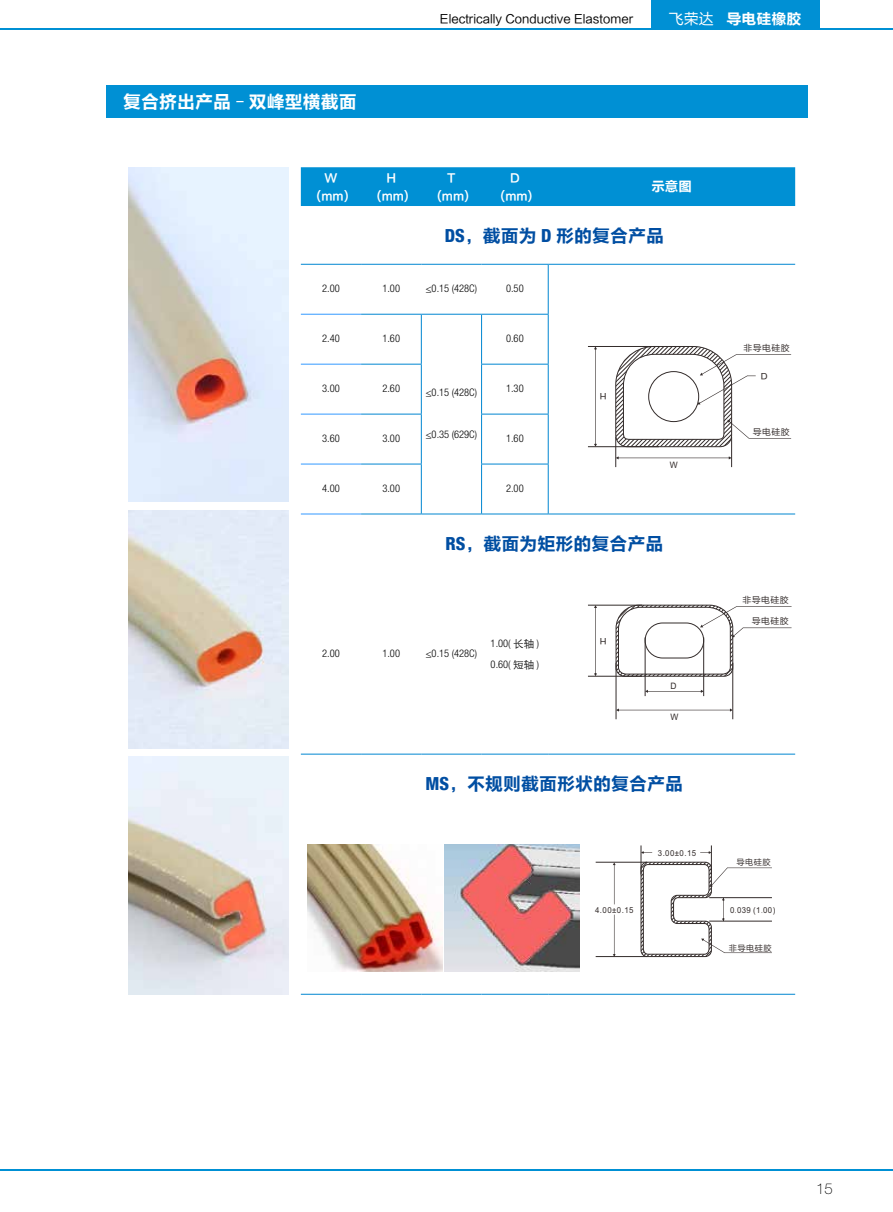
<style>
.page{position:relative;width:893px;height:1212px;background:#fff}
.page>*{position:absolute;margin:0;border:0;box-sizing:border-box;transform-origin:0 0}
.t1{font:18px "FZLTCHJW GB1 0";color:#004ea2}
.t2{font:18px "FZLTCHJW GB1 0";color:#fff}
.t3{font:15px "FZLTCHJW GB1 0";color:#fff}
.t4{font:100 15px "Helvetica Neue";color:#000}
.t5{font:13.5px "FZLTCHJW GB1 0";color:#fff}
.t6{font:12px "FZLTHJW GB1 0";color:#000}
.t7{font:11.55px/18px "FZLTCHJW GB1 0";color:#fff;text-align:center}
.t8{font:300 condensed 10.5px/21px "Helvetica Neue";color:#000}
.t9{font:8.85px "FZLTHJW GB1 0";letter-spacing:.055em;color:#332c2b}
.t10{font:8.85px "Arial";color:#332c2b;scale:.95 1}
.t11{font:8.25px "Arial";letter-spacing:.055em;color:#332c2b;scale:.95 1}
.t12{font:8.25px "FZLTHJW GB1 0";letter-spacing:.055em;color:#332c2b}
.s1{font-size:12.6px}
.s2{font-family:"FZLTHJW GB1 0"}
.s3{font-family:"Helvetica 87";font-weight:800;font-stretch:condensed}
.s4{font-family:"ST Xihei";font-weight:400;font-stretch:normal}
.s5{font-family:"Adobe Fangsong Std"}
</style>
<div class="page">
<div style="left:652px;top:0;width:168px;height:29px;background:#0090d4"></div>
<hr style="left:0;top:28px;width:893px;height:1px;background:#0090d4">
<hr style="left:0;top:1169px;width:893px;height:2px;background:#0090d4">
<img style="left:307px;top:844px;width:135px;height:128px">
<div style="left:106px;top:85px;width:702px;height:32px;background:#0090d4"></div>
<img style="left:128px;top:167px;width:160px;height:335px">
<img style="left:128px;top:510px;width:160px;height:238px">
<img style="left:128px;top:757px;width:160px;height:237px">
<div style="left:301px;top:167px;width:494px;height:39px;background:#0090d4"></div>
<hr style="left:482px;top:314px;width:67px;height:1px;background:#0086d1">
<hr style="left:481px;top:364px;width:68px;height:1px;background:#0086d1">
<hr style="left:481px;top:414px;width:68px;height:1px;background:#0086d1">
<hr style="left:481px;top:464px;width:68px;height:1px;background:#0086d1">
<hr style="left:482px;top:514px;width:66px;height:1px;background:#0086d1">
<hr style="left:548px;top:514px;width:247px;height:1px;background:#0086d1">
<hr style="left:482px;top:754px;width:66px;height:1px;background:#0086d1">
<hr style="left:482px;top:994px;width:66px;height:1px;background:#0086d1">
<hr style="left:548px;top:754px;width:247px;height:1px;background:#0086d1">
<hr style="left:548px;top:994px;width:247px;height:1px;background:#0086d1">
<hr style="left:301px;top:314px;width:60px;height:1px;background:#39f">
<hr style="left:301px;top:364px;width:60px;height:1px;background:#39f">
<hr style="left:301px;top:414px;width:60px;height:1px;background:#39f">
<hr style="left:301px;top:464px;width:60px;height:1px;background:#39f">
<hr style="left:301px;top:514px;width:60px;height:1px;background:#39f">
<hr style="left:361px;top:314px;width:60px;height:1px;background:#0086d1">
<hr style="left:421px;top:314px;width:61px;height:1px;background:#0086d1">
<hr style="left:361px;top:364px;width:61px;height:1px;background:#0086d1">
<hr style="left:361px;top:414px;width:61px;height:1px;background:#0086d1">
<hr style="left:361px;top:464px;width:61px;height:1px;background:#0086d1">
<hr style="left:361px;top:514px;width:60px;height:1px;background:#0086d1">
<hr style="left:421px;top:514px;width:61px;height:1px;background:#0086d1">
<hr style="left:301px;top:754px;width:60px;height:1px;background:#0086d1">
<hr style="left:361px;top:754px;width:60px;height:1px;background:#0086d1">
<hr style="left:421px;top:754px;width:61px;height:1px;background:#0086d1">
<hr style="left:301px;top:994px;width:60px;height:1px;background:#0086d1">
<hr style="left:361px;top:994px;width:60px;height:1px;background:#0086d1">
<hr style="left:421px;top:994px;width:61px;height:1px;background:#0086d1">
<hr style="left:421px;top:315px;width:1px;height:49px;background:#0086d1">
<hr style="left:481px;top:315px;width:1px;height:49px;background:#0086d1">
<hr style="left:421px;top:364px;width:1px;height:50px;background:#0086d1">
<hr style="left:481px;top:364px;width:1px;height:50px;background:#0086d1">
<hr style="left:421px;top:414px;width:1px;height:50px;background:#0086d1">
<hr style="left:481px;top:414px;width:1px;height:50px;background:#0086d1">
<hr style="left:421px;top:464px;width:1px;height:50px;background:#0086d1">
<hr style="left:481px;top:464px;width:1px;height:50px;background:#0086d1">
<hr style="left:548px;top:265px;width:1px;height:49px;background:#0086d1">
<hr style="left:548px;top:315px;width:1px;height:49px;background:#0086d1">
<hr style="left:548px;top:364px;width:1px;height:50px;background:#0086d1">
<hr style="left:548px;top:414px;width:1px;height:50px;background:#0086d1">
<hr style="left:548px;top:464px;width:1px;height:50px;background:#0086d1">
<hr style="left:301px;top:264px;width:60px;height:1px;background:#0086d1">
<hr style="left:361px;top:264px;width:60px;height:1px;background:#0086d1">
<hr style="left:421px;top:264px;width:61px;height:1px;background:#0086d1">
<hr style="left:482px;top:264px;width:66px;height:1px;background:#0086d1">
<hr style="left:548px;top:264px;width:247px;height:1px;background:#0086d1">
<hr style="left:588px;top:346px;width:71px;height:1px;background:#332c2b">
<hr style="left:588px;top:446px;width:71px;height:1px;background:#332c2b">
<hr style="left:615px;top:437px;width:1px;height:30px;background:#332c2b">
<hr style="left:731px;top:437px;width:1px;height:30px;background:#332c2b">
<svg style="left:616px;top:456px;width:116px;height:3px"></svg>
<hr style="left:588px;top:605px;width:54px;height:1px;background:#332c2b">
<hr style="left:588px;top:676px;width:54px;height:1px;background:#332c2b">
<svg style="left:615px;top:604px;width:176px;height:73px"></svg>
<div style="left:645px;top:623px;width:59px;height:35px;border:1px solid #332c2b;border-radius:18px"></div>
<hr style="left:616px;top:663px;width:1px;height:56px;background:#332c2b">
<hr style="left:645px;top:637px;width:1px;height:59px;background:#332c2b">
<hr style="left:732px;top:663px;width:1px;height:56px;background:#332c2b">
<hr style="left:703px;top:637px;width:1px;height:59px;background:#332c2b">
<svg style="left:616px;top:708px;width:117px;height:3px"></svg>
<svg style="left:645px;top:690px;width:59px;height:3px"></svg>
<hr style="left:596px;top:862px;width:51px;height:1px;background:#332c2b">
<hr style="left:596px;top:956px;width:51px;height:1px;background:#332c2b">
<svg style="left:613px;top:914px;width:3px;height:43px"></svg>
<svg style="left:613px;top:862px;width:3px;height:42px"></svg>
<svg style="left:640px;top:845px;width:132px;height:112px"></svg>
<img style="left:444px;top:844px;width:135px;height:128px">
<svg style="left:615px;top:346px;width:176px;height:101px"></svg>
<svg style="left:594px;top:347px;width:12px;height:100px"></svg>
<svg style="left:594px;top:605px;width:12px;height:71px"></svg>
<h1 class="t2" style="left:123px;top:92px;width:235px">复合挤出产品 <span class="s1">-</span> 双峰型横截面</h1>
<p class="t6" style="left:440px;top:12px;width:195px">Electrically Conductive Elastomer</p>
<h2 class="t3" style="left:669px;top:11px;width:134px"><span class="s2">飞荣达</span> 导电硅橡胶</h2>
<p class="t7" style="left:317px;top:169px;width:34px">W (mm)</p>
<p class="t7" style="left:377px;top:169px;width:34px">H (mm)</p>
<p class="t7" style="left:437px;top:169px;width:34px">T (mm)</p>
<p class="t7" style="left:500px;top:169px;width:34px">D (mm)</p>
<p class="t5" style="left:651px;top:179px;width:42px">示意图</p>
<h1 class="t1" style="left:445px;top:225px;width:221px"><span class="s3">DS</span>，截面为 <span class="s3">D</span> 形的复合产品</h1>
<p class="t8" style="left:322px;top:278px;width:19px">2.00</p>
<p class="t8" style="left:382px;top:278px;width:19px">1.00</p>
<p class="t8" style="left:426px;top:278px;width:53px">≤0.15 (428C)</p>
<p class="t8" style="left:506px;top:278px;width:19px">0.50</p>
<p class="t8" style="left:322px;top:328px;width:19px">2.40</p>
<p class="t8" style="left:382px;top:328px;width:19px">1.60</p>
<p class="t8" style="left:506px;top:328px;width:19px">0.60</p>
<p class="t8" style="left:322px;top:378px;width:19px">3.00</p>
<p class="t8" style="left:382px;top:378px;width:19px">2.60</p>
<p class="t8" style="left:506px;top:378px;width:19px">1.30</p>
<p class="t8" style="left:426px;top:382px;width:53px">≤0.15 (428C)</p>
<p class="t8" style="left:426px;top:424px;width:53px">≤0.35 (629C)</p>
<p class="t8" style="left:322px;top:428px;width:19px">3.60</p>
<p class="t8" style="left:382px;top:428px;width:19px">3.00</p>
<p class="t8" style="left:506px;top:428px;width:19px">1.60</p>
<p class="t8" style="left:322px;top:478px;width:19px">4.00</p>
<p class="t8" style="left:382px;top:478px;width:19px">3.00</p>
<p class="t8" style="left:506px;top:478px;width:19px">2.00</p>
<p class="t10" style="left:670px;top:459px;width:10px">W</p>
<h1 class="t1" style="left:445px;top:533px;width:219px"><span class="s3">RS</span>，截面为矩形的复合产品</h1>
<p class="t8" style="left:322px;top:643px;width:19px">2.00</p>
<p class="t8" style="left:382px;top:643px;width:19px">1.00</p>
<p class="t8" style="left:426px;top:643px;width:53px">≤0.15 (428C)</p>
<p class="t8" style="left:491px;top:632px;width:50px">1.00( <span class="s4">长轴</span> )<br>0.60( <span class="s4">短轴</span> )</p>
<p class="t10" style="left:670px;top:680px;width:8px">D</p>
<p class="t10" style="left:670px;top:711px;width:10px">W</p>
<h1 class="t1" style="left:426px;top:773px;width:259px"><span class="s3">MS</span>，不规则截面形状的复合产品</h1>
<p class="t11" style="left:658px;top:847px;width:42px">3.00±0.15</p>
<p class="t9" style="left:743px;top:343px;width:48px">非导电硅胶</p>
<p class="t9" style="left:753px;top:427px;width:38px">导电硅胶</p>
<p class="t9" style="left:742px;top:595px;width:48px">非导电硅胶</p>
<p class="t9" style="left:752px;top:616px;width:38px">导电硅胶</p>
<p class="t12" style="left:736px;top:858px;width:36px">导电硅胶</p>
<p class="t11" style="left:595px;top:904px;width:42px">4.00±0.15</p>
<p class="t11" style="left:730px;top:904px;width:49px">0<span class="s5">.</span>039 (1<span class="s5">.</span>00)</p>
<p class="t12" style="left:729px;top:943px;width:44px">非导电硅胶</p>
<h2 class="t4" style="left:816px;top:1180px;width:18px">15</h2>
</div>
